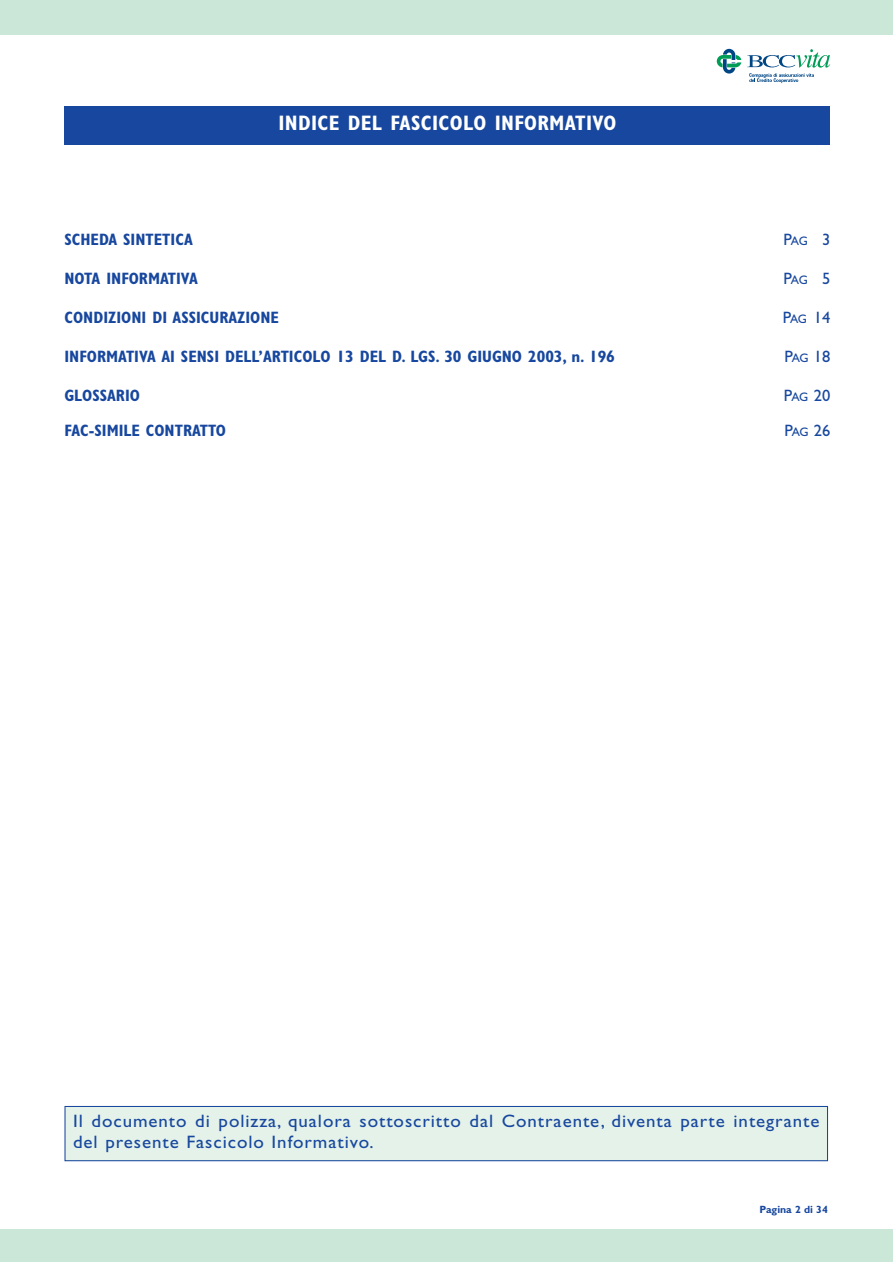
<style>
.page{position:relative;width:893px;height:1262px;background:#fff}
.page>*{position:absolute;margin:0;border:0;box-sizing:border-box;transform-origin:0 0}
.t1{font:700 condensed 21px "Gill Sans";letter-spacing:.015em;color:#fff}
.t2{font:18px/21.6px "Gill Sans";letter-spacing:.05em;color:#17479e;scale:1.05 1}
.t3{font:700 condensed 16.5px "Gill Sans";color:#17479e}
.t4{font:16.5px "Gill Sans";color:#17479e}
.t5{font:700 10.5px "Gill Sans";color:#17479e}
.s1{font-size:12.3px}
</style>
<div class="page">
<svg style="left:716px;top:49px;width:25px;height:25px"></svg>
<svg style="left:747px;top:49px;width:83px;height:34px"></svg>
<div style="left:64px;top:106px;width:766px;height:39px;background:#17479e"></div>
<div style="left:0;top:0;width:892px;height:34px;background:#cbe7d7"></div>
<div style="left:0;top:1229px;width:892px;height:32px;background:#cbe7d7"></div>
<div style="left:65px;top:1106px;width:762px;height:54px;background:#e4f2e9"></div>
<div style="left:64px;top:1106px;width:764px;height:55px;border:1px solid #17479e"></div>
<p class="t1" style="left:278px;top:116px;width:339px">INDICE DEL FASCICOLO INFORMATIVO</p>
<p class="t3" style="left:64px;top:234px;width:130px">SCHEDA SINTETICA</p>
<p class="t4" style="left:783px;top:234px;width:48px">P<span class="s1">AG</span> 3</p>
<p class="t3" style="left:64px;top:273px;width:135px">NOTA INFORMATIVA</p>
<p class="t4" style="left:783px;top:273px;width:48px">P<span class="s1">AG</span> 5</p>
<p class="t3" style="left:64px;top:312px;width:216px">CONDIZIONI DI ASSICURAZIONE</p>
<p class="t4" style="left:782px;top:312px;width:49px">P<span class="s1">AG</span> 14</p>
<p class="t3" style="left:64px;top:351px;width:552px">INFORMATIVA AI SENSI DELL’ARTICOLO 13 DEL D. LGS. 30 GIUGNO 2003, n. 196</p>
<p class="t4" style="left:784px;top:351px;width:47px">P<span class="s1">AG</span> 18</p>
<p class="t3" style="left:64px;top:390px;width:77px">GLOSSARIO</p>
<p class="t4" style="left:784px;top:390px;width:48px">P<span class="s1">AG</span> 20</p>
<p class="t3" style="left:64px;top:424px;width:163px">FAC-SIMILE CONTRATTO</p>
<p class="t4" style="left:784px;top:424px;width:47px">P<span class="s1">AG</span> 26</p>
<p class="t2" style="left:73px;top:1111px;width:712px">Il documento di polizza, qualora sottoscritto dal Contraente, diventa parte integrante del presente Fascicolo Informativo.</p>
<p class="t5" style="left:759px;top:1206px;width:70px">Pagina 2 di 34</p>
</div>
